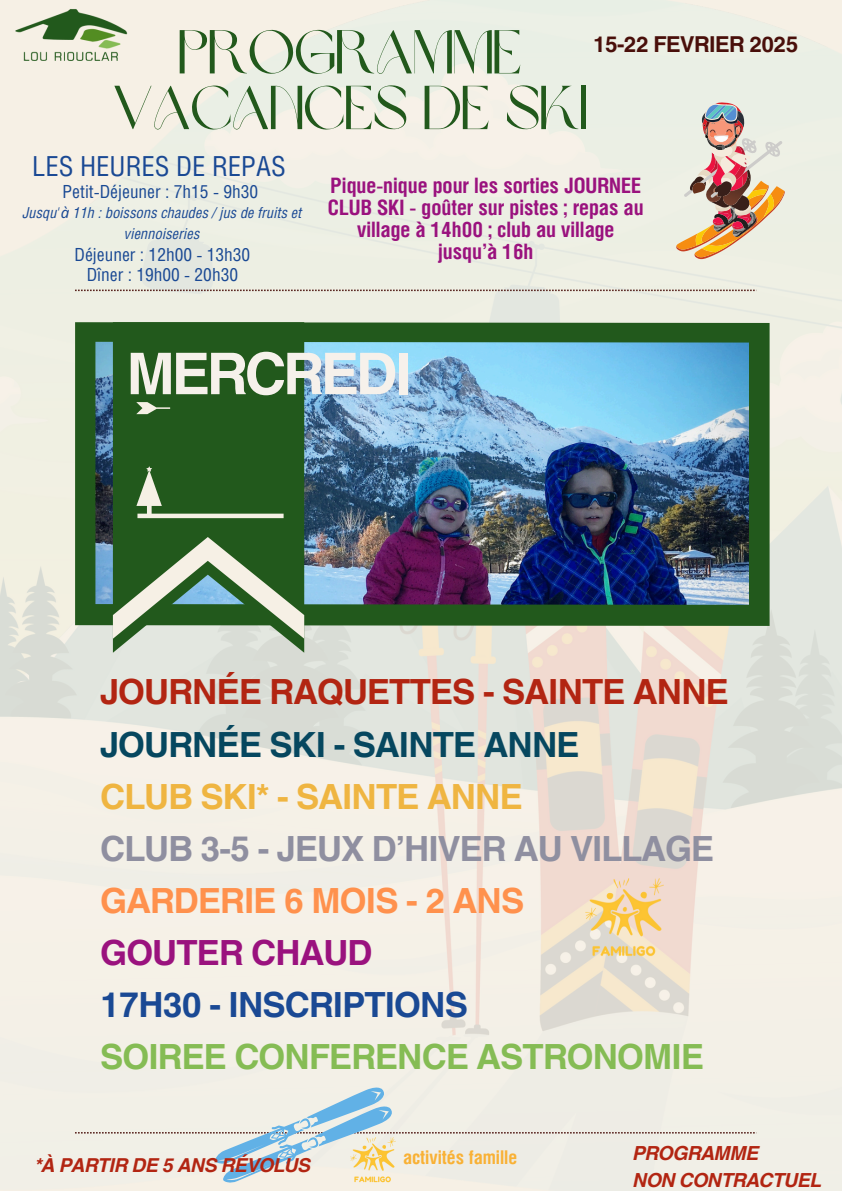
<style>
.page{position:relative;width:842px;height:1191px;background:#fff}
.page>*{position:absolute;margin:0;border:0;box-sizing:border-box;transform-origin:0 0}
.t1{font:61.3px/55.7px "Brown Sugar";letter-spacing:-.025em;color:#22591c;text-align:center}
.t2{font:700 57.6px "Helvetica World";letter-spacing:-.055em;color:#f6f1eb}
.t3{font:700 34.7px/52px "Helvetica World";letter-spacing:-.025em;color:#8f8fa0}
.t4{font:27.6px "Helios Cond";color:#1a4994}
.t5{font:700 22px "Helvetica World";letter-spacing:-.025em;color:#490f0a}
.t6{font:700 21.2px/21.9px "Helios Cond";color:#9a127e;text-align:center}
.t7{font:italic 700 19.4px/27.8px "Helvetica World";letter-spacing:-.025em;color:#b22512}
.t8{font:italic 700 19.2px "Helvetica World";letter-spacing:-.025em;color:#b22512}
.t9{font:700 18.9px "Helios Cond";color:#f9b135}
.t10{font:18.1px "Helios Cond";color:#1a4994}
.t11{font:italic 15.1px/21.8px "Helios Cond";color:#1a4994;text-align:center}
.s1{font-family:"Noto Sans"}
.s2{color:#b22512}
.s3{color:#06475f}
.s4{color:#efb541}
.s5{color:#ff914d}
.s6{color:#9a127e}
.s7{color:#1a4994}
.s8{color:#85bc54}
</style>
<div class="page">
<img style="left:0;top:0;width:842px;height:1190px">
<svg style="left:75px;top:289px;width:681px;height:2px"></svg>
<div style="left:75px;top:322px;width:694px;height:304px;background:#22591c"></div>
<img style="left:95px;top:342px;width:654px;height:262px">
<svg style="left:113px;top:322px;width:191px;height:330px;background:#2f6229"></svg>
<svg style="left:113px;top:537px;width:191px;height:101px;background:#6a8e68"></svg>
<svg style="left:136px;top:402px;width:34px;height:12px"></svg>
<svg style="left:136px;top:466px;width:148px;height:52px;background:#416f39"></svg>
<img style="left:0;top:0;width:137px;height:69px">
<svg style="left:676px;top:102px;width:109px;height:157px;background:#d7beab"></svg>
<svg style="left:75px;top:1062px;width:681px;height:128px;background:#e8e9e4"></svg>
<img style="left:586px;top:878px;width:78px;height:80px">
<img style="left:350px;top:1137px;width:46px;height:45px">
<h2 class="t1" style="left:112px;top:30px;width:477px">PROGRAMME<br>VACANCES DE SKI</h2>
<p class="t4" style="left:32px;top:150px;width:255px">LES HEURES DE REPAS</p>
<p class="t10" style="left:62px;top:181px;width:197px">Petit-Déjeuner : 7h15 - 9h30</p>
<p class="t11" style="left:23px;top:201px;width:281px">Jusqu'<span class="s1">à</span> 11h : boissons chaudes / jus de fruits et viennoiseries</p>
<p class="t10" style="left:75px;top:244px;width:177px">Déjeuner : 12h00 - 13h30</p>
<p class="t10" style="left:87px;top:263px;width:153px">Dîner : 19h00 - 20h30</p>
<p class="t5" style="left:593px;top:26px;width:207px">15-22 FEVRIER 2025</p>
<p class="t6" style="left:328px;top:174px;width:317px">Pique-nique pour les sorties JOURNEE<br>CLUB SKI - goûter sur pistes ; repas au village à 14h00 ; club au village jusqu’à 16h</p>
<p class="t2" style="left:126px;top:327px;width:287px">MERCREDI</p>
<h3 class="t3" style="left:100px;top:662px;width:630px"><span class="s2">JOURNÉE RAQUETTES - SAINTE ANNE<br></span><span class="s3">JOURNÉE SKI - SAINTE ANNE<br></span><span class="s4">CLUB SKI* - SAINTE ANNE<br></span>CLUB 3-5 - JEUX D’HIVER AU VILLAGE<br><span class="s5">GARDERIE 6 MOIS - 2 ANS<br></span><span class="s6">GOUTER CHAUD<br></span><span class="s7">17H30 - INSCRIPTIONS<br></span><span class="s8">SOIREE CONFERENCE ASTRONOMIE</span></h3>
<h1 class="t8" style="left:35px;top:1149px;width:277px">*À PARTIR DE 5 ANS RÉVOLUS</h1>
<p class="t9" style="left:403px;top:1144px;width:116px">activités famille</p>
<h5 class="t7" style="left:633px;top:1136px;width:190px">PROGRAMME<br>NON CONTRACTUEL</h5>
</div>
